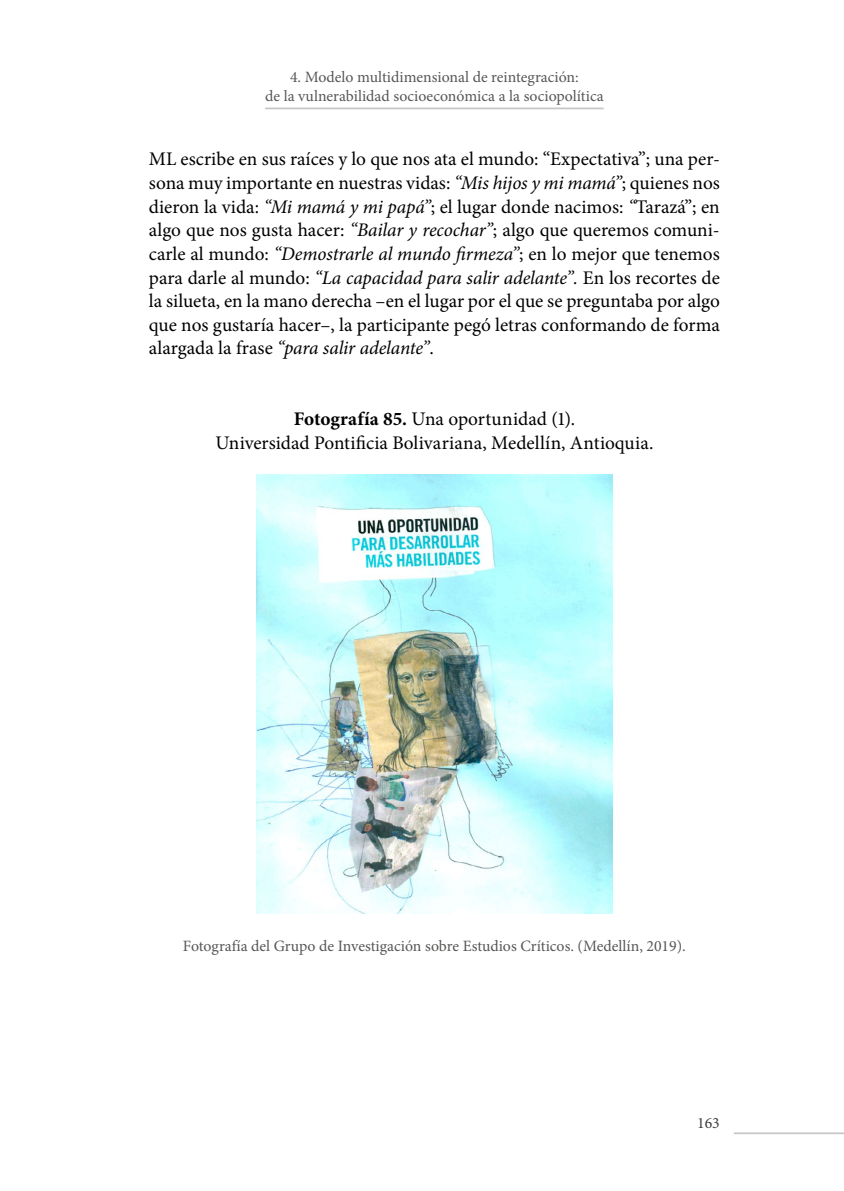
<style>
.page{position:relative;width:844px;height:1191px;background:#fff}
.page>*{position:absolute;margin:0;border:0;box-sizing:border-box;transform-origin:0 0}
.t1{font:19.25px/23.6px "Minion Pro";color:#000;text-align:justify}
.t2{font:15.75px/19.2px "Minion Pro";color:#575756;text-align:center}
.t3{font:15.75px "Minion Pro";color:#3c3c3b}
.s1{font-style:italic}
.s2{font-weight:700}
</style>
<div class="page">
<hr style="left:733px;top:1132px;width:110px;height:2px;background:#c6c6c6">
<hr style="left:265px;top:108px;width:338px;height:1px;background:#c6c6c6">
<img style="left:257px;top:474px;width:355px;height:439px">
<p class="t2" style="left:265px;top:68px;width:340px">4. Modelo multidimensional de reintegración:<br>de la vulnerabilidad socioeconómica a la sociopolítica</p>
<p class="t1" style="left:149px;top:148px;width:572px">ML escribe en sus raíces y lo que nos ata el mundo: “Expectativa”; una per&shy;sona muy importante en nuestras vidas: <span class="s1">“Mis hijos y mi mamá”</span>; quienes nos dieron la vida: <span class="s1">“Mi mamá y mi papá”</span>; el lugar donde nacimos: <span class="s1">“</span>Tarazá”; en algo que nos gusta hacer: <span class="s1">“Bailar y recochar”</span>; algo que queremos comuni&shy;carle al mundo: <span class="s1">“Demostrarle al mundo firmeza”</span>; en lo mejor que tenemos para darle al mundo: <span class="s1">“La capacidad para salir adelante”.</span> En los recortes de la silueta, en la mano derecha –en el lugar por el que se preguntaba por algo que nos gustaría hacer–, la participante pegó letras conformando de forma alargada la frase <span class="s1">“para salir adelante”</span>.</p>
<p class="t1" style="left:215px;top:407px;width:439px;text-align:center"><span class="s2">Fotografía 85.</span> Una oportunidad (1).<br>Universidad Pontificia Bolivariana, Medellín, Antioquia.</p>
<p class="t2" style="left:183px;top:937px;width:504px">Fotografía del Grupo de Investigación sobre Estudios Críticos. (Medellín, 2019).</p>
<p class="t3" style="left:697px;top:1112px;width:24px">163</p>
</div>
